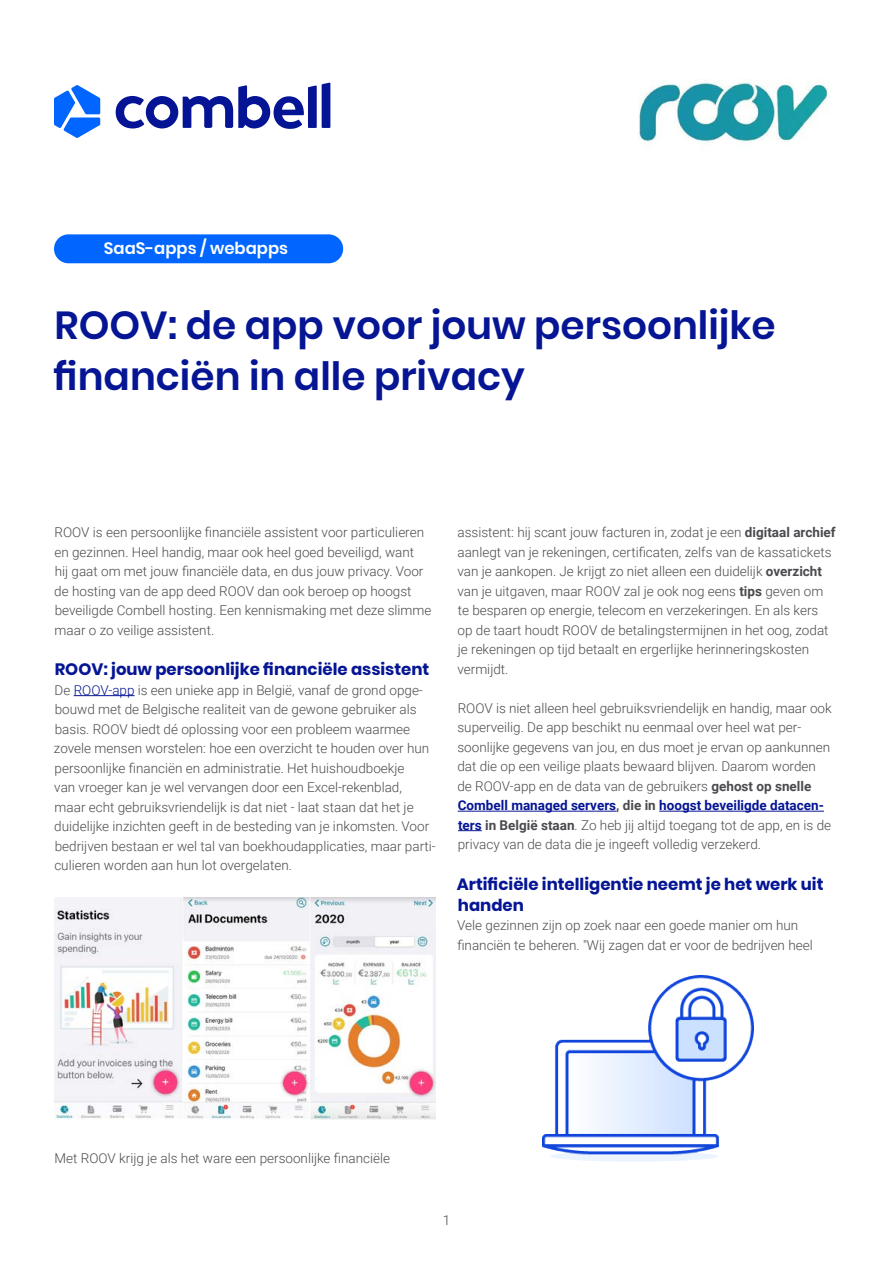
<style>
.page{position:relative;width:893px;height:1263px;background:#fff}
.page>*{position:absolute;margin:0;border:0;box-sizing:border-box;transform-origin:0 0}
.t1{font:600 39px/51px "Poppins";color:#051594}
.t2{font:700 16.5px/21px "Poppins";color:#051594}
.t3{font:600 16.5px "Poppins";color:#fff}
.t4{font:300 13.5px/19.5px "Roboto";color:#4b4b4f}
.s1{color:#051594}
.s2{font-weight:700}
.s3{font-weight:700;color:#051594}
</style>
<div class="page">
<svg style="left:116px;top:83px;width:214px;height:46px"></svg>
<svg style="left:54px;top:85px;width:46px;height:53px"></svg>
<div style="left:54px;top:234px;width:289px;height:29px;background:#06f;border-radius:14px"></div>
<hr style="left:74px;top:695px;width:61px;height:1px;background:#051594">
<hr style="left:458px;top:811px;width:158px;height:1px;background:#051594">
<hr style="left:659px;top:811px;width:165px;height:1px;background:#051594">
<svg style="left:458px;top:830px;width:24px;height:1px"></svg>
<img style="left:638px;top:82px;width:192px;height:63px">
<img style="left:54px;top:897px;width:382px;height:223px">
<img style="left:543px;top:976px;width:210px;height:185px">
<p class="t3" style="left:104px;top:239px;width:186px">SaaS-apps / webapps</p>
<h1 class="t1" style="left:53px;top:300px;width:724px">ROOV: de app voor jouw persoonlijke financiën in alle privacy</h1>
<p class="t4" style="left:54px;top:522px;width:379px">ROOV is een persoonlijke financiële assistent voor particulieren en gezinnen. Heel handig, maar ook heel goed beveiligd, want<br>hij gaat om met jouw financiële data, en dus jouw privacy. Voor de hosting van de app deed ROOV dan ook beroep op hoogst beveiligde Combell hosting. Een kennismaking met deze slimme maar o zo veilige assistent.</p>
<p class="t2" style="left:55px;top:659px;width:376px">ROOV: jouw persoonlijke financiële assistent</p>
<p class="t4" style="left:54px;top:680px;width:383px">De <span class="s1">ROOV-app</span> is een unieke app in België, vanaf de grond opge&shy;bouwd met de Belgische realiteit van de gewone gebruiker als basis. ROOV biedt dé oplossing voor een probleem waarmee zovele mensen worstelen: hoe een overzicht te houden over hun persoonlijke financiën en administratie. Het huishoudboekje<br>van vroeger kan je wel vervangen door een Excel-rekenblad, maar echt gebruiksvriendelijk is dat niet - laat staan dat het je duidelijke inzichten geeft in de besteding van je inkomsten. Voor bedrijven bestaan er wel tal van boekhoudapplicaties, maar parti&shy;culieren worden aan hun lot overgelaten.</p>
<p class="t4" style="left:457px;top:522px;width:380px">assistent: hij scant jouw facturen in, zodat je een <span class="s2">digitaal archief </span>aanlegt van je rekeningen, certificaten, zelfs van de kassatickets van je aankopen. Je krijgt zo niet alleen een duidelijk <span class="s2">overzicht </span>van je uitgaven, maar ROOV zal je ook nog eens <span class="s2">tips</span> geven om te besparen op energie, telecom en verzekeringen. En als kers op de taart houdt ROOV de betalingstermijnen in het oog, zodat je rekeningen op tijd betaalt en ergerlijke herinneringskosten vermijdt.</p>
<p class="t4" style="left:457px;top:697px;width:376px">ROOV is niet alleen heel gebruiksvriendelijk en handig, maar ook superveilig. De app beschikt nu eenmaal over heel wat per&shy;soonlijke gegevens van jou, en dus moet je ervan op aankunnen dat die op een veilige plaats bewaard blijven. Daarom worden de ROOV-app en de data van de gebruikers <span class="s2">gehost op snelle </span><span class="s3">Combell managed servers</span><span class="s2">, die in</span> <span class="s3">hoogst beveiligde datacen&shy;ters</span> <span class="s2">in België staan</span>. Zo heb jij altijd toegang tot de app, en is de privacy van de data die je ingeeft volledig verzekerd.</p>
<p class="t2" style="left:457px;top:873px;width:368px">Artificiële intelligentie neemt je het werk uit handen</p>
<p class="t4" style="left:457px;top:915px;width:357px">Vele gezinnen zijn op zoek naar een goede manier om hun financiën te beheren. "Wij zagen dat er voor de bedrijven heel</p>
<p class="t4" style="left:55px;top:1147px;width:337px">Met ROOV krijg je als het ware een persoonlijke financiële</p>
<p class="t4" style="left:443px;top:1209px;width:9px">1</p>
</div>
